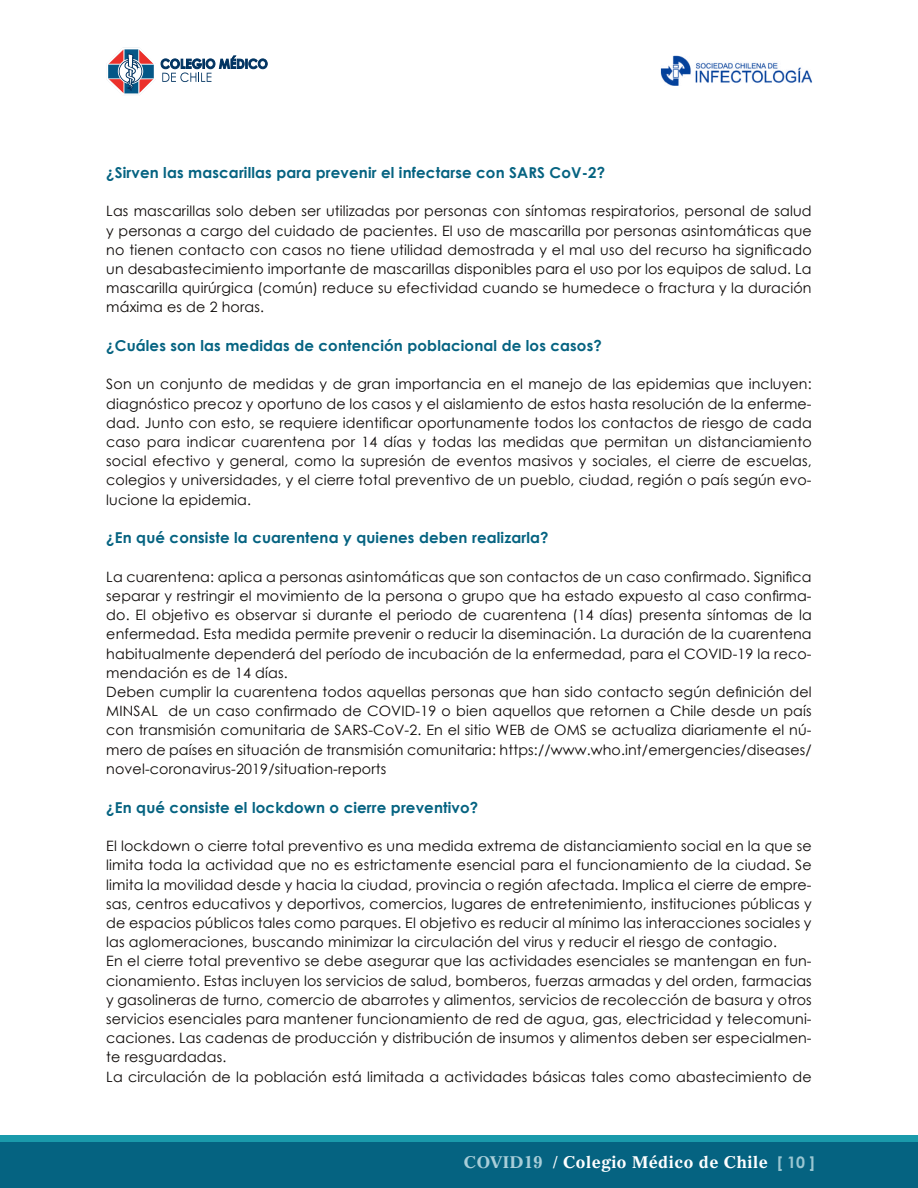
<style>
.page{position:relative;width:918px;height:1188px;background:#fff}
.page>*{position:absolute;margin:0;border:0;box-sizing:border-box;transform-origin:0 0}
.t1{font:700 16.5px "Gazette LT Std";letter-spacing:.025em;color:#fff}
.t2{font:700 15px "Century Gothic";letter-spacing:.01em;color:#056381}
.t3{font:14.25px/19.2px "Century Gothic";letter-spacing:.01em;color:#0c0806;text-align:justify}
.s1{color:#a9ced9}
.s2{font-family:"Century Gothic";font-size:15.9px;color:#9ac6d1}
</style>
<div class="page">
<div style="left:0;top:1135px;width:918px;height:8px;background:#1a9aab"></div>
<div style="left:0;top:1142px;width:918px;height:46px;background:#056381"></div>
<img style="left:660px;top:55px;width:152px;height:31px">
<svg style="left:107px;top:49px;width:160px;height:47px"></svg>
<p class="t2" style="left:106px;top:161px;width:500px">¿Sirven las mascarillas para prevenir el infectarse con SARS CoV-2?</p>
<p class="t3" style="left:106px;top:201px;width:707px">Las mascarillas solo deben ser utilizadas por personas con síntomas respiratorios, personal de salud y personas a cargo del cuidado de pacientes. El uso de mascarilla por personas asintomáticas que no tienen contacto con casos no tiene utilidad demostrada y el mal uso del recurso ha significado un desabastecimiento importante de mascarillas disponibles para el uso por los equipos de salud. La mascarilla quirúrgica (común) reduce su efectividad cuando se humedece o fractura y la duración máxima es de 2 horas.</p>
<p class="t2" style="left:106px;top:334px;width:497px">¿Cuáles son las medidas de contención poblacional de los casos?</p>
<p class="t3" style="left:106px;top:374px;width:707px">Son un conjunto de medidas y de gran importancia en el manejo de las epidemias que incluyen: diagnóstico precoz y oportuno de los casos y el aislamiento de estos hasta resolución de la enferme&shy;dad. Junto con esto, se requiere identificar oportunamente todos los contactos de riesgo de cada caso para indicar cuarentena por 14 días y todas las medidas que permitan un distanciamiento social efectivo y general, como la supresión de eventos masivos y sociales, el cierre de escuelas, colegios y universidades, y el cierre total preventivo de un pueblo, ciudad, región o país según evo&shy;lucione la epidemia.</p>
<p class="t2" style="left:106px;top:527px;width:444px">¿En qué consiste la cuarentena y quienes deben realizarla?</p>
<p class="t3" style="left:106px;top:567px;width:707px;text-align:left">La cuarentena: aplica a personas asintomáticas que son contactos de un caso confirmado. Significa separar y restringir el movimiento de la persona o grupo que ha estado expuesto al caso confirma&shy;do. El objetivo es observar si durante el periodo de cuarentena (14 días) presenta síntomas de la enfermedad. Esta medida permite prevenir o reducir la diseminación. La duración de la cuarentena habitualmente dependerá del período de incubación de la enfermedad, para el COVID-19 la reco&shy;mendación es de 14 días.<br>Deben cumplir la cuarentena todos aquellas personas que han sido contacto según definición del MINSAL de un caso confirmado de COVID-19 o bien aquellos que retornen a Chile desde un país con transmisión comunitaria de SARS-CoV-2. En el sitio WEB de OMS se actualiza diariamente el nú&shy;mero de países en situación de transmisión comunitaria: https://www.who.int/emergencies/diseases/ novel-coronavirus-2019/situation-reports</p>
<p class="t2" style="left:106px;top:796px;width:374px">¿En qué consiste el lockdown o cierre preventivo?</p>
<p class="t3" style="left:106px;top:836px;width:707px;text-align:left">El lockdown o cierre total preventivo es una medida extrema de distanciamiento social en la que se limita toda la actividad que no es estrictamente esencial para el funcionamiento de la ciudad. Se limita la movilidad desde y hacia la ciudad, provincia o región afectada. Implica el cierre de empre&shy;sas, centros educativos y deportivos, comercios, lugares de entretenimiento, instituciones públicas y de espacios públicos tales como parques. El objetivo es reducir al mínimo las interacciones sociales y las aglomeraciones, buscando minimizar la circulación del virus y reducir el riesgo de contagio.<br>En el cierre total preventivo se debe asegurar que las actividades esenciales se mantengan en fun&shy;cionamiento. Estas incluyen los servicios de salud, bomberos, fuerzas armadas y del orden, farmacias y gasolineras de turno, comercio de abarrotes y alimentos, servicios de recolección de basura y otros servicios esenciales para mantener funcionamiento de red de agua, gas, electricidad y telecomuni&shy;caciones. Las cadenas de producción y distribución de insumos y alimentos deben ser especialmen&shy;te resguardadas.<br>La circulación de la población está limitada a actividades básicas tales como abastecimiento de</p>
<p class="t1" style="left:464px;top:1152px;width:353px"><span class="s1">COVID19</span> / Colegio Médico de Chile <span class="s2">[ 10 ]</span></p>
</div>
